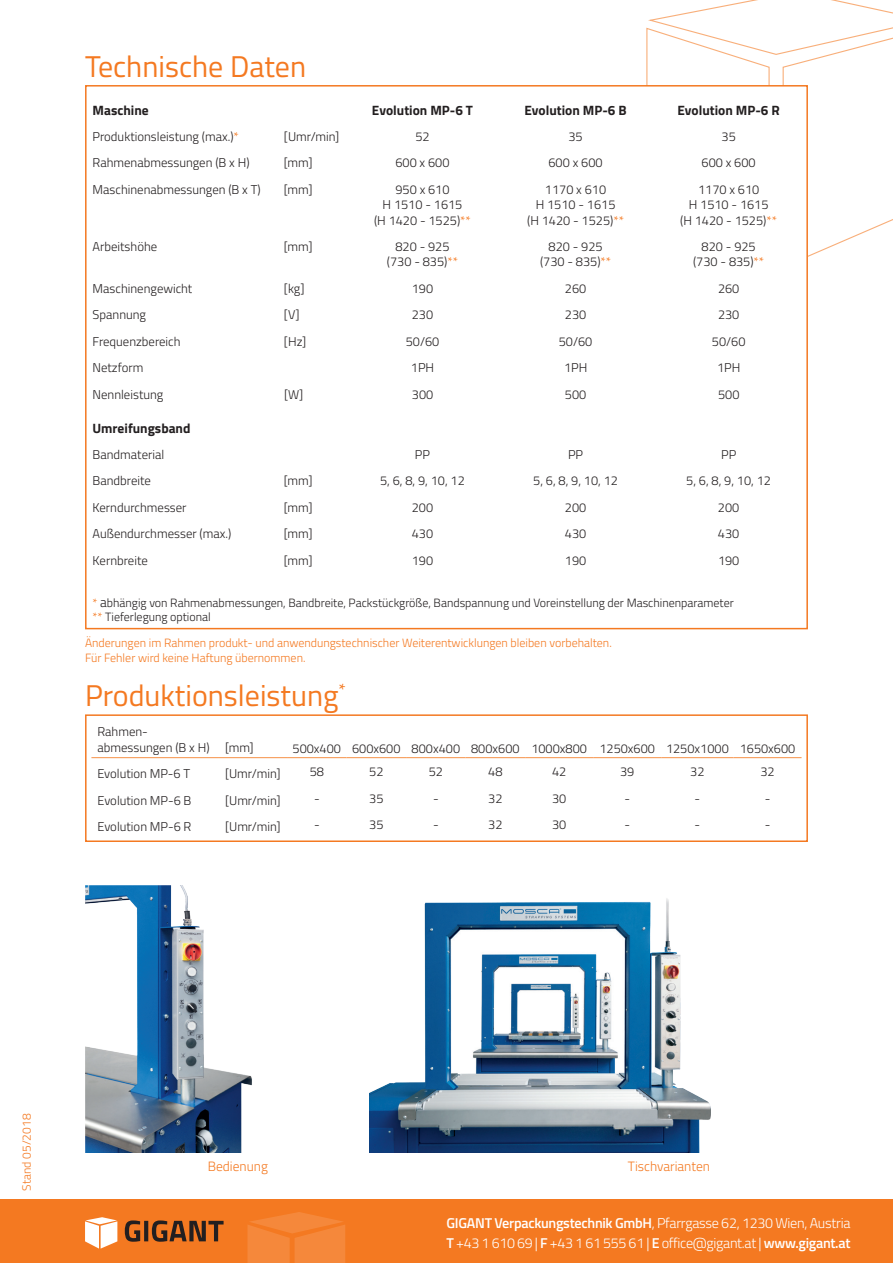
<style>
.page{position:relative;width:893px;height:1263px;background:#fff}
.page>*{position:absolute;margin:0;border:0;box-sizing:border-box;transform-origin:0 0}
.t1{font:30px "Titillium Web";color:#f47921}
.t2{font:300 14.25px/19.5px "Titillium Web";letter-spacing:-.02em;color:#fff}
.t3{font:700 13.5px "Titillium Web";color:#231f20}
.t4{font:300 13.5px "Titillium Web";color:#f47921}
.t5{font:300 12.75px/15.3px "Titillium Web";color:#231f20;text-align:center}
.t6{font:300 12px/14.4px "Titillium Web";color:#f47921}
.t7{font:300 12px/14.4px "Titillium Web";color:#231f20}
.s1{color:#f47921}
.s2{font-size:13.5px}
.s3{font-weight:600}
</style>
<div class="page">
<div style="left:0;top:1199px;width:893px;height:64px;background:#f47921"></div>
<svg style="left:646px;top:0;width:247px;height:257px"></svg>
<svg style="left:247px;top:1212px;width:98px;height:51px"></svg>
<svg style="left:125px;top:1220px;width:99px;height:22px"></svg>
<svg style="left:85px;top:1217px;width:32px;height:31px"></svg>
<img style="left:370px;top:898px;width:340px;height:254px">
<div style="left:86px;top:86px;width:721px;height:543px;background:#fff"></div>
<hr style="left:91px;top:757px;width:128px;height:1px;background:#f69146">
<hr style="left:219px;top:757px;width:68px;height:1px;background:#f69146">
<hr style="left:287px;top:757px;width:60px;height:1px;background:#f69146">
<hr style="left:347px;top:757px;width:59px;height:1px;background:#f69146">
<hr style="left:406px;top:757px;width:60px;height:1px;background:#f69146">
<hr style="left:466px;top:757px;width:59px;height:1px;background:#f69146">
<hr style="left:525px;top:757px;width:68px;height:1px;background:#f69146">
<hr style="left:593px;top:757px;width:68px;height:1px;background:#f69146">
<hr style="left:661px;top:757px;width:72px;height:1px;background:#f69146">
<hr style="left:733px;top:757px;width:68px;height:1px;background:#f69146">
<div style="left:85px;top:714px;width:723px;height:128px;border:2px solid #f47921"></div>
<img style="left:85px;top:885px;width:167px;height:267px">
<h1 class="t1" style="left:85px;top:44px;width:223px">Technische Daten</h1>
<p class="t3" style="left:93px;top:100px;width:58px">Maschine</p>
<p class="t3" style="left:372px;top:100px;width:103px">Evolution MP-6 T</p>
<p class="t3" style="left:524px;top:100px;width:104px">Evolution MP-6 B</p>
<p class="t3" style="left:677px;top:100px;width:104px">Evolution MP-6 R</p>
<p class="t5" style="left:93px;top:128px;width:148px">Produktionsleistung (max.)<span class="s1">*</span></p>
<p class="t5" style="left:284px;top:128px;width:57px">[Umr/min]</p>
<p class="t5" style="left:415px;top:128px;width:16px">52</p>
<p class="t5" style="left:568px;top:128px;width:16px">35</p>
<p class="t5" style="left:721px;top:128px;width:16px">35</p>
<p class="t5" style="left:93px;top:155px;width:158px">Rahmenabmessungen (B x H)</p>
<p class="t5" style="left:284px;top:155px;width:30px">[mm]</p>
<p class="t5" style="left:395px;top:155px;width:56px">600 x 600</p>
<p class="t5" style="left:548px;top:155px;width:56px">600 x 600</p>
<p class="t5" style="left:702px;top:155px;width:56px">600 x 600</p>
<p class="t5" style="left:93px;top:181px;width:170px">Maschinenabmessungen (B x T)</p>
<p class="t5" style="left:284px;top:181px;width:30px">[mm]</p>
<p class="t5" style="left:374px;top:181px;width:98px">950 x 610<br>H 1510 - 1615<br>(H 1420 - 1525)<span class="s1">**</span></p>
<p class="t5" style="left:527px;top:181px;width:98px">1170 x 610<br>H 1510 - 1615<br>(H 1420 - 1525)<span class="s1">**</span></p>
<p class="t5" style="left:680px;top:181px;width:98px">1170 x 610<br>H 1510 - 1615<br>(H 1420 - 1525)<span class="s1">**</span></p>
<p class="t5" style="left:93px;top:238px;width:66px">Arbeitshöhe</p>
<p class="t5" style="left:284px;top:238px;width:30px">[mm]</p>
<p class="t5" style="left:387px;top:238px;width:73px">820 - 925 (730 - 835)<span class="s1">**</span></p>
<p class="t5" style="left:540px;top:238px;width:73px">820 - 925 (730 - 835)<span class="s1">**</span></p>
<p class="t5" style="left:693px;top:238px;width:73px">820 - 925 (730 - 835)<span class="s1">**</span></p>
<p class="t5" style="left:93px;top:280px;width:101px">Maschinengewicht</p>
<p class="t5" style="left:284px;top:280px;width:22px">[kg]</p>
<p class="t5" style="left:412px;top:280px;width:23px">190</p>
<p class="t5" style="left:565px;top:280px;width:23px">260</p>
<p class="t5" style="left:718px;top:280px;width:23px">260</p>
<p class="t5" style="left:93px;top:306px;width:55px">Spannung</p>
<p class="t5" style="left:284px;top:306px;width:17px">[V]</p>
<p class="t5" style="left:412px;top:306px;width:23px">230</p>
<p class="t5" style="left:565px;top:306px;width:23px">230</p>
<p class="t5" style="left:718px;top:306px;width:23px">230</p>
<p class="t5" style="left:93px;top:333px;width:89px">Frequenzbereich</p>
<p class="t5" style="left:284px;top:333px;width:24px">[Hz]</p>
<p class="t5" style="left:406px;top:333px;width:35px">50/60</p>
<p class="t5" style="left:559px;top:333px;width:35px">50/60</p>
<p class="t5" style="left:712px;top:333px;width:35px">50/60</p>
<p class="t5" style="left:93px;top:359px;width:52px">Netzform</p>
<p class="t5" style="left:411px;top:359px;width:25px">1PH</p>
<p class="t5" style="left:564px;top:359px;width:25px">1PH</p>
<p class="t5" style="left:717px;top:359px;width:25px">1PH</p>
<p class="t5" style="left:93px;top:386px;width:72px">Nennleistung</p>
<p class="t5" style="left:284px;top:386px;width:21px">[W]</p>
<p class="t5" style="left:412px;top:386px;width:23px">300</p>
<p class="t5" style="left:565px;top:386px;width:23px">500</p>
<p class="t5" style="left:718px;top:386px;width:23px">500</p>
<p class="t3" style="left:93px;top:417px;width:99px">Umreifungsband</p>
<p class="t5" style="left:93px;top:446px;width:73px">Bandmaterial</p>
<p class="t5" style="left:415px;top:446px;width:17px">PP</p>
<p class="t5" style="left:568px;top:446px;width:17px">PP</p>
<p class="t5" style="left:721px;top:446px;width:17px">PP</p>
<p class="t5" style="left:93px;top:473px;width:60px">Bandbreite</p>
<p class="t5" style="left:284px;top:473px;width:30px">[mm]</p>
<p class="t5" style="left:380px;top:473px;width:86px">5, 6, 8, 9, 10, 12</p>
<p class="t5" style="left:533px;top:473px;width:86px">5, 6, 8, 9, 10, 12</p>
<p class="t5" style="left:686px;top:473px;width:86px">5, 6, 8, 9, 10, 12</p>
<p class="t5" style="left:93px;top:499px;width:96px">Kerndurchmesser</p>
<p class="t5" style="left:284px;top:499px;width:30px">[mm]</p>
<p class="t5" style="left:412px;top:499px;width:23px">200</p>
<p class="t5" style="left:565px;top:499px;width:23px">200</p>
<p class="t5" style="left:718px;top:499px;width:23px">200</p>
<p class="t5" style="left:93px;top:526px;width:140px">Außendurchmesser (max.)</p>
<p class="t5" style="left:284px;top:526px;width:30px">[mm]</p>
<p class="t5" style="left:412px;top:526px;width:23px">430</p>
<p class="t5" style="left:565px;top:526px;width:23px">430</p>
<p class="t5" style="left:718px;top:526px;width:23px">430</p>
<p class="t5" style="left:93px;top:552px;width:57px">Kernbreite</p>
<p class="t5" style="left:284px;top:552px;width:30px">[mm]</p>
<p class="t5" style="left:412px;top:552px;width:23px">190</p>
<p class="t5" style="left:565px;top:552px;width:23px">190</p>
<p class="t5" style="left:718px;top:552px;width:23px">190</p>
<p class="t7" style="left:93px;top:595px;width:643px"><span class="s1">*</span> <span class="s2">a</span>bhängig von Rahmenabmessungen, Bandbreite, Packstückgröße, Bandspannung und Voreinstellung der Maschinenparameter <span class="s1">**</span> Tieferlegung optional</p>
<p class="t6" style="left:85px;top:635px;width:528px">Änderungen im Rahmen produkt- und anwendungstechnischer Weiterentwicklungen bleiben vorbehalten.<br>Für Fehler wird keine Haftung übernommen.</p>
<h1 class="t1" style="left:85px;top:673px;width:262px">Produktionsleistung<sup>*</sup></h1>
<p class="t5" style="left:97px;top:724px;width:158px;text-align:left">Rahmen-<br>abmessungen (B x H) [mm]</p>
<p class="t5" style="left:293px;top:741px;width:504px">500x400 600x600 800x400 800x600 1000x800 1250x600 1250x1000 1650x600</p>
<p class="t5" style="left:97px;top:765px;width:94px">Evolution MP-6 T</p>
<p class="t5" style="left:225px;top:765px;width:57px">[Umr/min]</p>
<p class="t5" style="left:310px;top:764px;width:16px">58</p>
<p class="t5" style="left:369px;top:764px;width:16px">52</p>
<p class="t5" style="left:429px;top:764px;width:16px">52</p>
<p class="t5" style="left:488px;top:764px;width:16px">48</p>
<p class="t5" style="left:552px;top:764px;width:16px">42</p>
<p class="t5" style="left:620px;top:764px;width:16px">39</p>
<p class="t5" style="left:690px;top:764px;width:16px">32</p>
<p class="t5" style="left:760px;top:764px;width:16px">32</p>
<p class="t5" style="left:97px;top:792px;width:96px">Evolution MP-6 B</p>
<p class="t5" style="left:225px;top:792px;width:57px">[Umr/min]</p>
<p class="t5" style="left:314px;top:790px;width:7px">-</p>
<p class="t5" style="left:369px;top:790px;width:16px">35</p>
<p class="t5" style="left:433px;top:790px;width:7px">-</p>
<p class="t5" style="left:488px;top:790px;width:16px">32</p>
<p class="t5" style="left:552px;top:790px;width:16px">30</p>
<p class="t5" style="left:624px;top:790px;width:7px">-</p>
<p class="t5" style="left:695px;top:790px;width:7px">-</p>
<p class="t5" style="left:765px;top:790px;width:7px">-</p>
<p class="t5" style="left:97px;top:818px;width:95px">Evolution MP-6 R</p>
<p class="t5" style="left:225px;top:818px;width:57px">[Umr/min]</p>
<p class="t5" style="left:314px;top:816px;width:7px">-</p>
<p class="t5" style="left:369px;top:816px;width:16px">35</p>
<p class="t5" style="left:433px;top:816px;width:7px">-</p>
<p class="t5" style="left:488px;top:816px;width:16px">32</p>
<p class="t5" style="left:552px;top:816px;width:16px">30</p>
<p class="t5" style="left:624px;top:816px;width:7px">-</p>
<p class="t5" style="left:695px;top:816px;width:7px">-</p>
<p class="t5" style="left:765px;top:816px;width:7px">-</p>
<p class="t6" style="left:19px;top:1191px;width:78px;rotate:-90deg">Stand 05/2018</p>
<p class="t4" style="left:208px;top:1156px;width:62px">Bedienung</p>
<p class="t4" style="left:628px;top:1156px;width:84px">Tischvarianten</p>
<p class="t2" style="left:446px;top:1213px;width:405px"><span class="s3">GIGANT Verpackungstechnik GmbH</span>, Pfarrgasse 62, 1230 Wien, Austria<br><span class="s3">T</span> +43 1 610 69 | <span class="s3">F</span> +43 1 61 555 61 | <span class="s3">E</span> office@gigant.at | <span class="s3">www.gigant.at</span></p>
</div>
